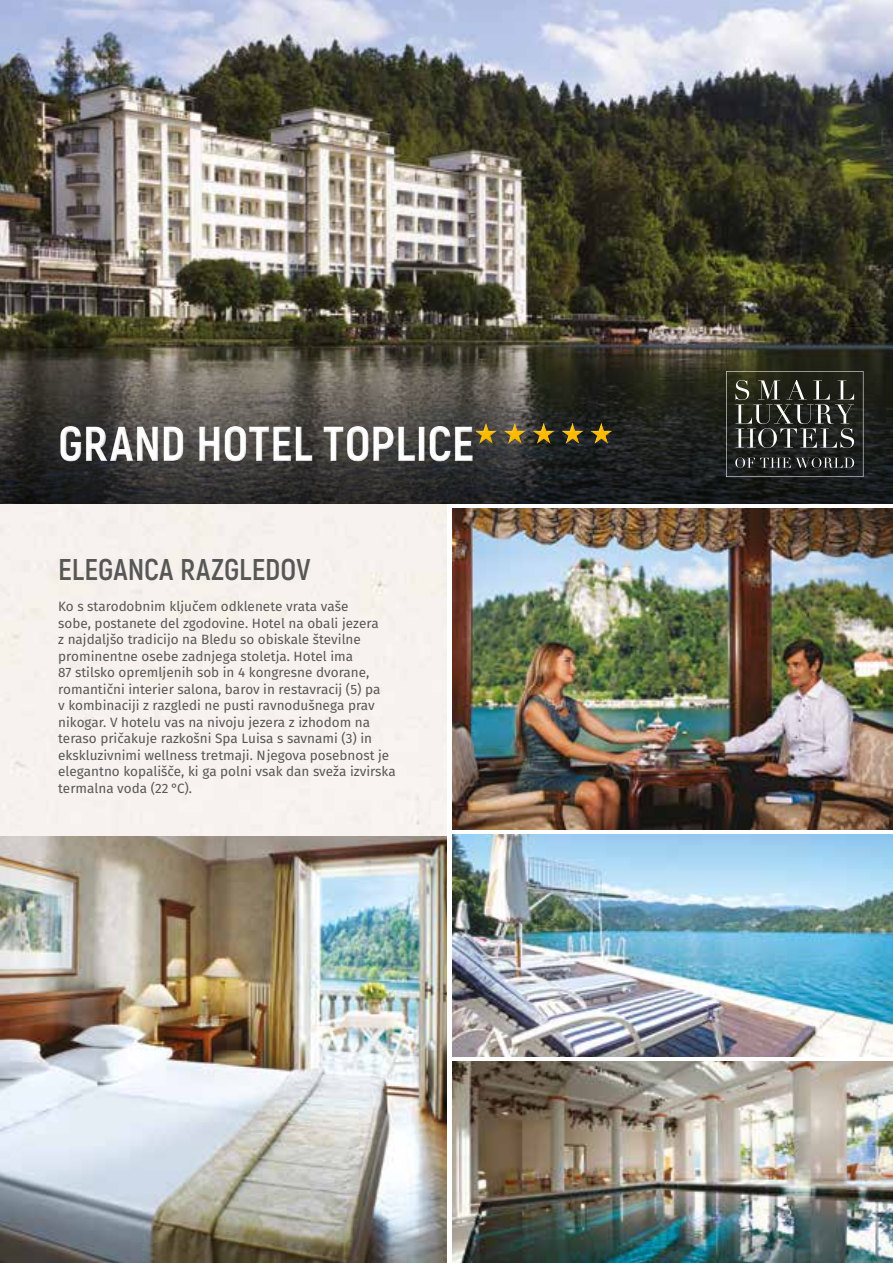
<style>
.page{position:relative;width:893px;height:1263px;background:#fff}
.page>*{position:absolute;margin:0;border:0;box-sizing:border-box;transform-origin:0 0}
.t1{font:800 49.2px "Akrobat";letter-spacing:-.005em;color:#fff}
.t2{font:700 30px "Akrobat";color:#575756}
.t3{font:13.5px/16.5px "Fira Sans";color:#575756}
</style>
<div class="page">
<img style="left:0;top:503px;width:447px;height:760px">
<img style="left:0;top:0;width:893px;height:259px">
<img style="left:452px;top:835px;width:441px;height:221px">
<img style="left:452px;top:1062px;width:441px;height:201px">
<img style="left:0;top:259px;width:893px;height:244px">
<div style="left:59px;top:421px;width:555px;height:40px;background:#fff;opacity:.75"></div>
<div style="left:59px;top:422px;width:555px;height:41px;background:#000;opacity:.75"></div>
<svg style="left:726px;top:371px;width:137px;height:106px;background:#3a3c36"></svg>
<img style="left:452px;top:508px;width:441px;height:321px">
<h1 class="t1" style="left:58px;top:412px;width:418px">GRAND HOTEL TOPLICE</h1>
<h2 class="t2" style="left:58px;top:551px;width:254px">ELEGANCA RAZGLEDOV</h2>
<p class="t3" style="left:58px;top:599px;width:339px">Ko s starodobnim ključem odklenete vrata vaše<br>sobe, postanete del zgodovine. Hotel na obali jezera<br>z najdaljšo tradicijo na Bledu so obiskale številne prominentne osebe zadnjega stoletja. Hotel ima<br>87 stilsko opremljenih sob in 4 kongresne dvorane, romantični interier salona, barov in restavracij (5) pa<br>v kombinaciji z razgledi ne pusti ravnodušnega prav nikogar. V hotelu vas na nivoju jezera z izhodom na teraso pričakuje razkošni Spa Luisa s savnami (3) in ekskluzivnimi wellness tretmaji. Njegova posebnost je elegantno kopališče, ki ga polni vsak dan sveža izvirska termalna voda (22 °C).</p>
</div>
